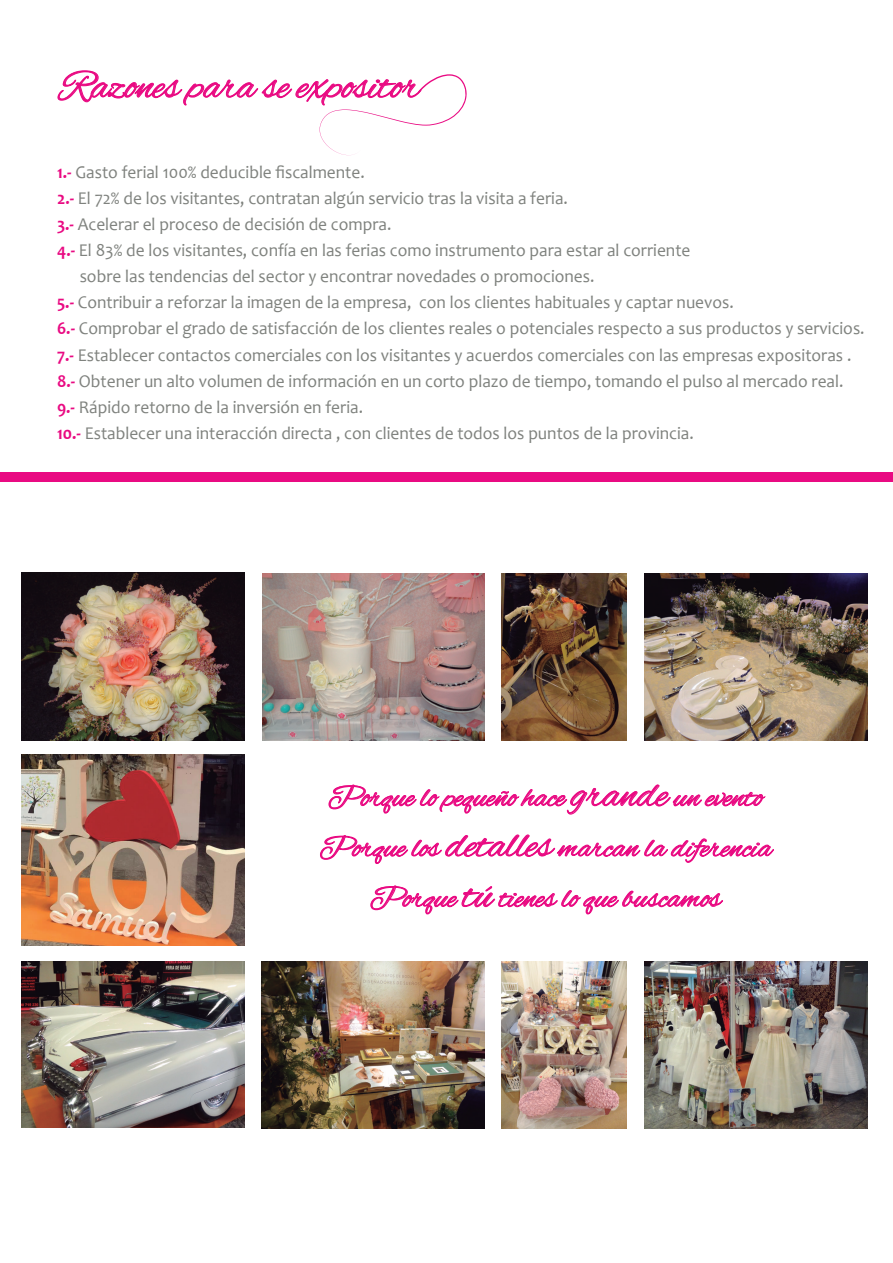
<style>
.page{position:relative;width:893px;height:1263px;background:#fff}
.page>*{position:absolute;margin:0;border:0;box-sizing:border-box;transform-origin:0 0}
.t1{font:42px "Alex Brush";color:#e90a82}
.t2{font:31.5px/50.4px "Alex Brush";color:#e90a82;text-align:center}
.t3{font:18px "Candara";color:#7f827e;scale:.96 1}
.s1{font-weight:700;color:#e90a82}
.s2{font-size:42px}
</style>
<div class="page">
<div style="left:0;top:473px;width:893px;height:9px;background:#e90a82"></div>
<svg style="left:328px;top:784px;width:438px;height:31px"></svg>
<svg style="left:320px;top:834px;width:454px;height:30px"></svg>
<svg style="left:370px;top:885px;width:353px;height:30px"></svg>
<svg style="left:57px;top:70px;width:410px;height:85px"></svg>
<img style="left:262px;top:573px;width:223px;height:167px">
<img style="left:501px;top:961px;width:126px;height:168px">
<img style="left:21px;top:573px;width:224px;height:167px">
<img style="left:644px;top:573px;width:223px;height:167px">
<img style="left:501px;top:573px;width:126px;height:167px">
<img style="left:21px;top:961px;width:224px;height:167px">
<img style="left:21px;top:754px;width:223px;height:191px">
<img style="left:262px;top:961px;width:223px;height:168px">
<img style="left:644px;top:961px;width:223px;height:167px">
<h1 class="t1" style="left:60px;top:62px;width:361px">Razones para se expositor</h1>
<p class="t3" style="left:57px;top:161px;width:322px"><span class="s1">1.-</span> Gasto ferial 100% deducible fiscalmente.</p>
<p class="t3" style="left:57px;top:187px;width:534px"><span class="s1">2.-</span> El 72% de los visitantes, contratan algún servicio tras la visita a feria.</p>
<p class="t3" style="left:57px;top:213px;width:350px"><span class="s1">3.-</span> Acelerar el proceso de decisión de compra.</p>
<p class="t3" style="left:57px;top:239px;width:661px"><span class="s1">4.-</span> El 83% de los visitantes, confía en las ferias como instrumento para estar al corriente</p>
<p class="t3" style="left:80px;top:265px;width:538px">sobre las tendencias del sector y encontrar novedades o promociones.</p>
<p class="t3" style="left:57px;top:291px;width:706px"><span class="s1">5.-</span> Contribuir a reforzar la imagen de la empresa, con los clientes habituales y captar nuevos.</p>
<p class="t3" style="left:57px;top:317px;width:843px"><span class="s1">6.-</span> Comprobar el grado de satisfacción de los clientes reales o potenciales respecto a sus productos y servicios.</p>
<p class="t3" style="left:57px;top:343px;width:829px"><span class="s1">7.-</span> Establecer contactos comerciales con los visitantes y acuerdos comerciales con las empresas expositoras .</p>
<p class="t3" style="left:57px;top:369px;width:821px"><span class="s1">8.-</span> Obtener un alto volumen de información en un corto plazo de tiempo, tomando el pulso al mercado real.</p>
<p class="t3" style="left:57px;top:396px;width:320px"><span class="s1">9.-</span> Rápido retorno de la inversión en feria.</p>
<p class="t3" style="left:57px;top:422px;width:665px"><span class="s1">10.-</span> Establecer una interacción directa , con clientes de todos los puntos de la provincia.</p>
<h2 class="t2" style="left:319px;top:774px;width:454px">Porque lo pequeño hace <span class="s2">grande</span> un evento<br>Porque los <span class="s2">detalles</span> marcan la diferencia<br>Porque <span class="s2">tú</span> tienes lo que buscamos</h2>
</div>
